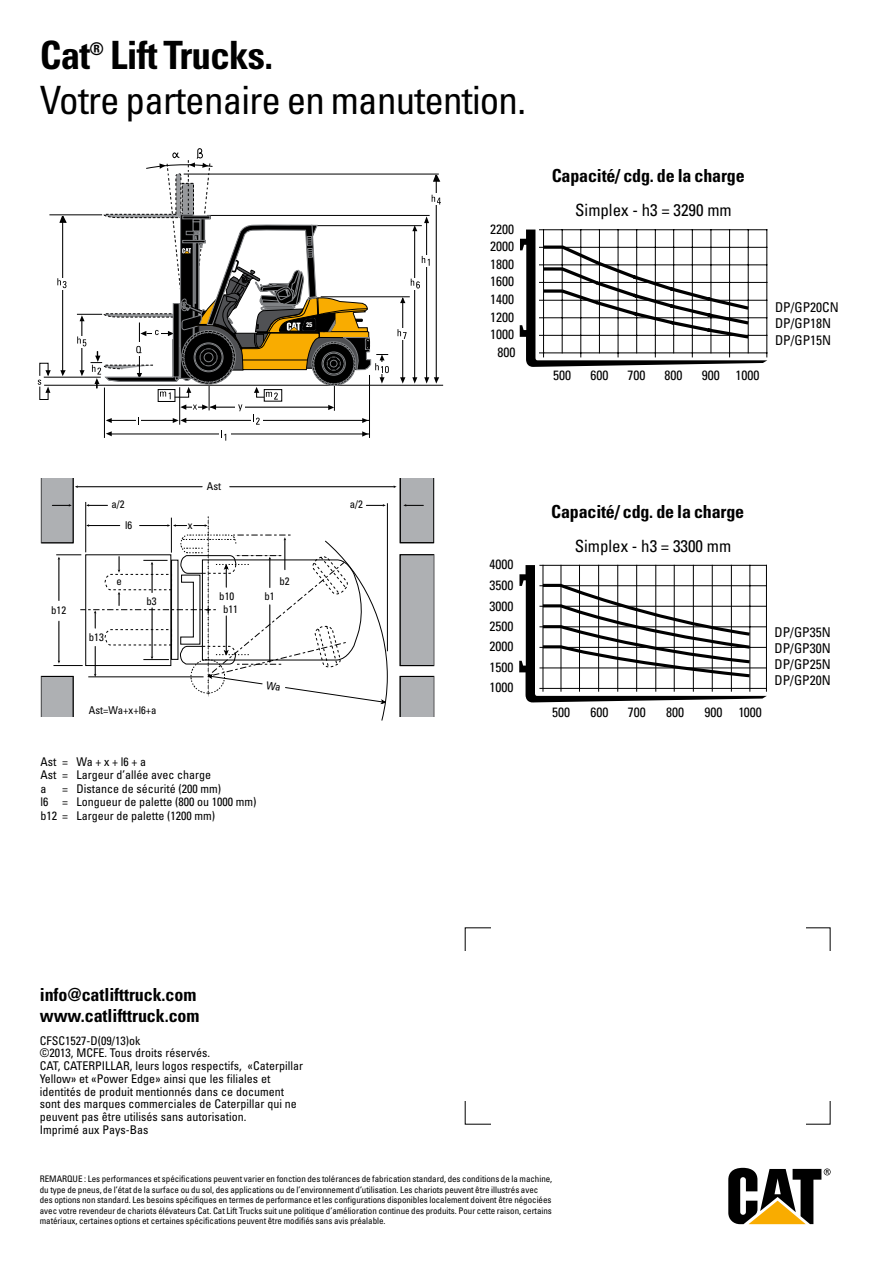
<style>
.page{position:relative;width:893px;height:1263px;background:#fff}
.page>*{position:absolute;margin:0;border:0;box-sizing:border-box;transform-origin:0 0}
.t1{font:condensed 39px "Univers";letter-spacing:-.02em;color:#000}
.t2{font:700 condensed 39px "Univers";letter-spacing:-.02em;color:#000}
.t3{font:700 condensed 18px/21px "Univers";letter-spacing:-.01em;color:#000}
.t4{font:700 condensed 17.55px "Univers";color:#000}
.t5{font:condensed 16.8px "Univers LT Std";color:#000}
.t6{font:condensed 13.5px/16.2px "Univers";color:#000}
.t7{font:condensed 12px/12.8px "Univers";color:#000}
.t8{font:condensed 10.8px/12.6px "Univers LT Std";color:#000;text-align:center}
.t9{font:condensed 9px/10.5px "Univers";letter-spacing:-.005em;color:#000}
.t10{font:900 condensed 6.3px "Swiss 721 BT";color:#fff}
</style>
<div class="page">
<svg style="left:520px;top:229px;width:248px;height:138px"></svg>
<svg style="left:544px;top:289px;width:19px;height:4px"></svg>
<svg style="left:544px;top:245px;width:19px;height:4px"></svg>
<svg style="left:543px;top:267px;width:20px;height:4px"></svg>
<svg style="left:43px;top:173px;width:393px;height:205px"></svg>
<hr style="left:44px;top:385px;width:399px;height:1px;background:#000">
<hr style="left:82px;top:319px;width:1px;height:55px;background:#000">
<svg style="left:80px;top:315px;width:5px;height:6px"></svg>
<hr style="left:62px;top:219px;width:1px;height:154px;background:#000">
<svg style="left:60px;top:370px;width:6px;height:6px"></svg>
<svg style="left:80px;top:370px;width:5px;height:6px"></svg>
<svg style="left:58px;top:214px;width:10px;height:9px"></svg>
<hr style="left:402px;top:298px;width:1px;height:81px;background:#000">
<svg style="left:400px;top:377px;width:5px;height:7px"></svg>
<svg style="left:400px;top:297px;width:5px;height:6px"></svg>
<hr style="left:414px;top:228px;width:1px;height:151px;background:#000">
<svg style="left:412px;top:377px;width:5px;height:7px"></svg>
<svg style="left:412px;top:225px;width:5px;height:6px"></svg>
<hr style="left:426px;top:222px;width:1px;height:157px;background:#000">
<svg style="left:424px;top:216px;width:5px;height:7px"></svg>
<hr style="left:436px;top:180px;width:1px;height:199px;background:#000">
<svg style="left:424px;top:377px;width:15px;height:7px"></svg>
<svg style="left:432px;top:173px;width:9px;height:9px"></svg>
<svg style="left:106px;top:431px;width:6px;height:5px"></svg>
<hr style="left:111px;top:434px;width:259px;height:1px;background:#000">
<svg style="left:362px;top:431px;width:6px;height:6px"></svg>
<div style="left:219px;top:428px;width:12px;height:11px;background:#fff"></div>
<svg style="left:221px;top:431px;width:5px;height:10px"></svg>
<svg style="left:428px;top:194px;width:13px;height:11px"></svg>
<svg style="left:432px;top:195px;width:9px;height:9px"></svg>
<svg style="left:420px;top:255px;width:12px;height:11px"></svg>
<svg style="left:422px;top:256px;width:8px;height:10px"></svg>
<svg style="left:408px;top:278px;width:12px;height:11px"></svg>
<svg style="left:411px;top:279px;width:9px;height:9px"></svg>
<svg style="left:397px;top:329px;width:12px;height:11px"></svg>
<svg style="left:398px;top:329px;width:8px;height:10px"></svg>
<svg style="left:38px;top:363px;width:13px;height:37px"></svg>
<div style="left:75px;top:336px;width:15px;height:12px;background:#fff"></div>
<svg style="left:77px;top:336px;width:9px;height:10px"></svg>
<svg style="left:56px;top:278px;width:15px;height:11px"></svg>
<svg style="left:57px;top:278px;width:9px;height:10px"></svg>
<hr style="left:369px;top:375px;width:1px;height:63px;background:#000">
<hr style="left:104px;top:388px;width:1px;height:50px;background:#000">
<svg style="left:92px;top:149px;width:297px;height:276px"></svg>
<div style="left:400px;top:676px;width:34px;height:44px;background:#aeb0b3;border:1px solid #000"></div>
<svg style="left:53px;top:478px;width:381px;height:199px"></svg>
<div style="left:41px;top:676px;width:33px;height:44px;border:1px solid #000"></div>
<div style="left:41px;top:676px;width:32px;height:44px;background:#aeb0b3"></div>
<svg style="left:41px;top:478px;width:347px;height:173px"></svg>
<div style="left:38px;top:717px;width:44px;height:7px;background:#fff"></div>
<div style="left:390px;top:717px;width:47px;height:7px;background:#fff"></div>
<hr style="left:230px;top:486px;width:164px;height:1px;background:#000">
<hr style="left:77px;top:486px;width:125px;height:1px;background:#000">
<svg style="left:393px;top:485px;width:4px;height:3px"></svg>
<hr style="left:59px;top:621px;width:1px;height:40px;background:#000">
<hr style="left:59px;top:559px;width:1px;height:41px;background:#000">
<svg style="left:86px;top:504px;width:21px;height:3px"></svg>
<svg style="left:52px;top:504px;width:20px;height:3px"></svg>
<svg style="left:403px;top:504px;width:20px;height:3px"></svg>
<svg style="left:366px;top:504px;width:20px;height:3px"></svg>
<svg style="left:519px;top:565px;width:248px;height:138px"></svg>
<svg style="left:728px;top:1168px;width:103px;height:56px"></svg>
<svg style="left:80px;top:516px;width:308px;height:205px"></svg>
<h1 class="t2" style="left:40px;top:31px;width:52px">Cat</h1>
<h3 class="t4" style="left:90px;top:37px;width:16px">®</h3>
<h1 class="t2" style="left:110px;top:31px;width:164px">Lift Trucks.</h1>
<h1 class="t1" style="left:40px;top:75px;width:488px">Votre partenaire en manutention.</h1>
<h3 class="t6" style="left:490px;top:221px;width:25px">2200</h3>
<h3 class="t6" style="left:490px;top:238px;width:25px">2000</h3>
<h3 class="t6" style="left:490px;top:256px;width:25px">1800</h3>
<h3 class="t6" style="left:490px;top:273px;width:25px">1600</h3>
<p class="t10" style="left:306px;top:321px;width:8px">25</p>
<h3 class="t6" style="left:490px;top:291px;width:25px">1400</h3>
<h3 class="t6" style="left:490px;top:309px;width:25px">1200</h3>
<h3 class="t6" style="left:490px;top:326px;width:25px">1000</h3>
<h3 class="t6" style="left:497px;top:344px;width:19px">800</h3>
<h2 class="t3" style="left:552px;top:165px;width:194px">Capacité/ cdg. de la charge</h2>
<h3 class="t5" style="left:575px;top:200px;width:158px">Simplex - h3 = 3290 mm</h3>
<h3 class="t6" style="left:553px;top:367px;width:19px">500</h3>
<h3 class="t6" style="left:590px;top:367px;width:19px">600</h3>
<h3 class="t6" style="left:628px;top:367px;width:19px">700</h3>
<h3 class="t6" style="left:665px;top:367px;width:19px">800</h3>
<h3 class="t6" style="left:702px;top:367px;width:59px">900 1000</h3>
<h3 class="t6" style="left:775px;top:299px;width:65px">DP/GP20CN<br>DP/GP18N<br>DP/GP15N</h3>
<p class="t8" style="left:207px;top:479px;width:16px">Ast</p>
<p class="t8" style="left:111px;top:498px;width:15px">a/2</p>
<p class="t8" style="left:350px;top:498px;width:15px">a/2</p>
<p class="t8" style="left:125px;top:518px;width:9px">l6</p>
<p class="t8" style="left:188px;top:518px;width:6px">x</p>
<p class="t8" style="left:51px;top:603px;width:16px">b12</p>
<p class="t8" style="left:89px;top:631px;width:16px">b13</p>
<p class="t8" style="left:116px;top:575px;width:7px">e</p>
<p class="t8" style="left:280px;top:575px;width:12px">b2</p>
<p class="t8" style="left:147px;top:595px;width:12px">b3</p>
<p class="t8" style="left:219px;top:590px;width:20px">b10 b11</p>
<p class="t8" style="left:264px;top:590px;width:12px">b1</p>
<p class="t8" style="left:89px;top:704px;width:69px">Ast=Wa+x+l6+a</p>
<h3 class="t7" style="left:40px;top:754px;width:172px;line-height:13.5px">Ast = Wa + x + l6 + a<br>Ast = Largeur d’allée avec charge a</h3>
<h3 class="t7" style="left:40px;top:781px;width:218px;line-height:13.5px;text-indent:22px">= Distance de sécurité (200 mm)<br>l6 = Longueur de palette (800 ou 1000 mm) b12 = Largeur de palette (1200 mm)</h3>
<h3 class="t6" style="left:490px;top:556px;width:25px">4000</h3>
<h3 class="t6" style="left:490px;top:577px;width:25px">3500</h3>
<h3 class="t6" style="left:490px;top:598px;width:25px">3000</h3>
<h3 class="t6" style="left:490px;top:618px;width:25px">2500</h3>
<h3 class="t6" style="left:490px;top:638px;width:25px">2000</h3>
<h3 class="t6" style="left:490px;top:659px;width:25px">1500</h3>
<h3 class="t6" style="left:490px;top:678px;width:25px">1000</h3>
<h2 class="t3" style="left:551px;top:500px;width:194px">Capacité/ cdg. de la charge</h2>
<h3 class="t5" style="left:575px;top:535px;width:158px">Simplex - h3 = 3300 mm</h3>
<h3 class="t6" style="left:552px;top:704px;width:19px">500</h3>
<h3 class="t6" style="left:590px;top:704px;width:19px">600</h3>
<h3 class="t6" style="left:628px;top:704px;width:19px">700</h3>
<h3 class="t6" style="left:666px;top:704px;width:19px">800</h3>
<h3 class="t6" style="left:704px;top:704px;width:59px">900 1000</h3>
<h3 class="t6" style="left:774px;top:623px;width:58px;text-align:justify">DP/GP35N DP/GP30N DP/GP25N DP/GP20N</h3>
<h2 class="t3" style="left:40px;top:984px;width:161px">info@catlifttruck.com www.catlifttruck.com</h2>
<p class="t7" style="left:40px;top:1033px;width:265px">CFSC1527-D(09/13)ok<br>©2013, MCFE. Tous droits réservés.<br>CAT, CATERPILLAR, leurs logos respectifs, «Caterpillar Yellow» et «Power Edge» ainsi que les filiales et identités de produit mentionnés dans ce document sont des marques commerciales de Caterpillar qui ne peuvent pas être utilisés sans autorisation.<br>Imprimé aux Pays-Bas</p>
<p class="t9" style="left:40px;top:1173px;width:514px">REMARQUE : Les performances et spécifications peuvent varier en fonction des tolérances de fabrication standard, des conditions de la machine, du type de pneus, de l’état de la surface ou du sol, des applications ou de l’environnement d’utilisation. Les chariots peuvent être illustrés avec des options non standard. Les besoins spécifiques en termes de performance et les configurations disponibles localement doivent être négociées avec votre revendeur de chariots élévateurs Cat. Cat Lift Trucks suit une politique d’amélioration continue des produits. Pour cette raison, certains matériaux, certaines options et certaines spécifications peuvent être modifiés sans avis préalable.</p>
</div>
